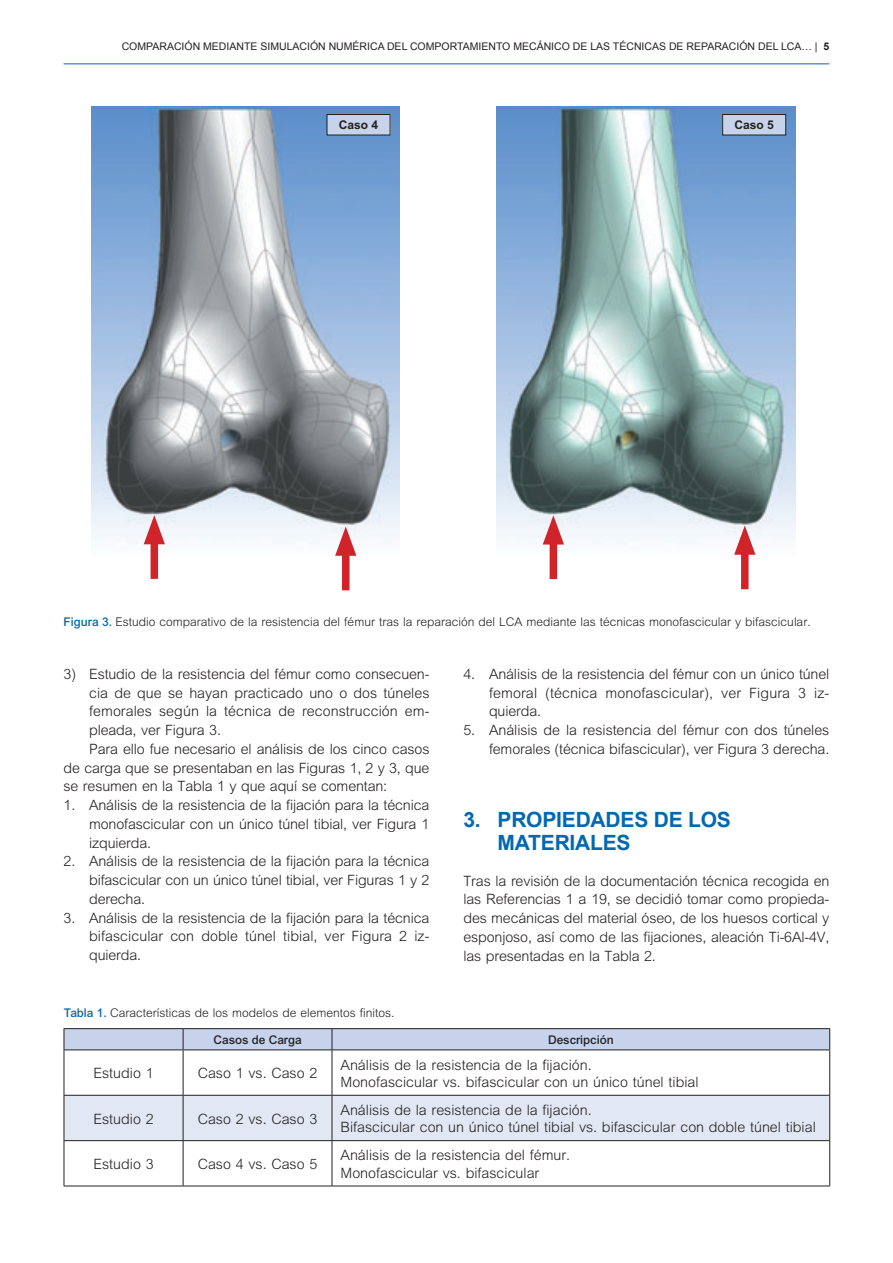
<style>
.page{position:relative;width:893px;height:1263px;background:#fff}
.page>*{position:absolute;margin:0;border:0;box-sizing:border-box;transform-origin:0 0}
.t1{font:700 21px/22.5px "Arial";letter-spacing:-.01em;color:#0168b3}
.t2{font:300 14.25px/18.8px "M Arial";color:#231f20;text-align:justify}
.t3{font:300 12px "M Arial";color:#231f20}
.t4{font:500 12px "Arial";color:#231f20}
.t5{font:700 12px "M Arial";color:#231f20}
.t6{font:10.5px "Arial";color:#231f20}
.s1{font-weight:700}
.s2{font-family:"Arial";font-weight:500;color:#0168b3}
</style>
<div class="page">
<hr style="left:64px;top:63px;width:765px;height:1px;background:#0168b3">
<img style="left:92px;top:106px;width:308px;height:453px">
<img style="left:496px;top:106px;width:299px;height:453px">
<div style="left:150px;top:532px;width:8px;height:47px;background:#d1232a"></div>
<svg style="left:144px;top:515px;width:21px;height:29px"></svg>
<div style="left:549px;top:532px;width:8px;height:47px;background:#d1232a"></div>
<svg style="left:542px;top:515px;width:22px;height:30px"></svg>
<div style="left:342px;top:544px;width:7px;height:46px;background:#d1232a"></div>
<svg style="left:335px;top:527px;width:21px;height:29px"></svg>
<div style="left:741px;top:542px;width:7px;height:47px;background:#d1232a"></div>
<svg style="left:734px;top:526px;width:21px;height:29px"></svg>
<div style="left:327px;top:115px;width:63px;height:20px;background:#c6d3eb"></div>
<div style="left:326px;top:114px;width:64px;height:21px;border:1px solid #231f20"></div>
<div style="left:722px;top:115px;width:63px;height:20px;background:#c6d3eb"></div>
<div style="left:722px;top:114px;width:64px;height:21px;border:1px solid #231f20"></div>
<div style="left:65px;top:1096px;width:764px;height:44px;background:#e1e8f4"></div>
<hr style="left:64px;top:1028px;width:119px;height:1px;background:#231f20">
<hr style="left:183px;top:1028px;width:149px;height:1px;background:#231f20">
<hr style="left:332px;top:1028px;width:498px;height:1px;background:#231f20">
<svg style="left:64px;top:1029px;width:766px;height:21px;background:#bfcce3"></svg>
<hr style="left:64px;top:1050px;width:119px;height:1px;background:#231f20">
<hr style="left:64px;top:1050px;width:1px;height:45px;background:#231f20">
<hr style="left:183px;top:1050px;width:149px;height:1px;background:#231f20">
<hr style="left:183px;top:1050px;width:1px;height:45px;background:#231f20">
<hr style="left:332px;top:1050px;width:498px;height:1px;background:#231f20">
<hr style="left:331px;top:1050px;width:1px;height:45px;background:#231f20">
<hr style="left:829px;top:1050px;width:1px;height:45px;background:#231f20">
<hr style="left:64px;top:1095px;width:119px;height:1px;background:#231f20">
<hr style="left:64px;top:1096px;width:1px;height:44px;background:#231f20">
<hr style="left:183px;top:1095px;width:149px;height:1px;background:#231f20">
<hr style="left:183px;top:1096px;width:1px;height:44px;background:#231f20">
<hr style="left:332px;top:1095px;width:498px;height:1px;background:#231f20">
<hr style="left:331px;top:1096px;width:1px;height:44px;background:#231f20">
<hr style="left:829px;top:1096px;width:1px;height:44px;background:#231f20">
<hr style="left:64px;top:1140px;width:119px;height:1px;background:#231f20">
<hr style="left:64px;top:1141px;width:1px;height:45px;background:#231f20">
<hr style="left:183px;top:1140px;width:149px;height:1px;background:#231f20">
<hr style="left:183px;top:1141px;width:1px;height:45px;background:#231f20">
<hr style="left:332px;top:1140px;width:498px;height:1px;background:#231f20">
<hr style="left:331px;top:1141px;width:1px;height:45px;background:#231f20">
<hr style="left:829px;top:1141px;width:1px;height:45px;background:#231f20">
<hr style="left:64px;top:1186px;width:766px;height:1px;background:#231f20">
<p class="t6" style="left:122px;top:41px;width:709px">COMPARACIÓN MEDIANTE SIMULACIÓN NUMÉRICA DEL COMPORTAMIENTO MECÁNICO DE LAS TÉCNICAS DE REPARACIÓN DEL LCA… | <span class="s1">5</span></p>
<p class="t5" style="left:339px;top:121px;width:41px">Caso 4</p>
<p class="t5" style="left:734px;top:121px;width:41px">Caso 5</p>
<p class="t3" style="left:64px;top:617px;width:748px"><span class="s2">Figura 3.</span> Estudio comparativo de la resistencia del fémur tras la reparación del LCA mediante las técnicas monofascicular y bifascicular.</p>
<p class="t2" style="left:64px;top:666px;width:367px">3) Estudio de la resistencia del fémur como consecuen-</p>
<p class="t2" style="left:89px;top:684px;width:342px">cia de que se hayan practicado uno o dos túneles</p>
<p class="t2" style="left:89px;top:703px;width:342px">femorales según la técnica de reconstrucción em-</p>
<p class="t2" style="left:89px;top:722px;width:133px">pleada, ver Figura 3.</p>
<p class="t2" style="left:89px;top:741px;width:342px">Para ello fue necesario el análisis de los cinco casos</p>
<p class="t2" style="left:64px;top:759px;width:367px">de carga que se presentaban en las Figuras 1, 2 y 3, que</p>
<p class="t2" style="left:64px;top:778px;width:325px">se resumen en la Tabla 1 y que aquí se comentan:</p>
<p class="t2" style="left:89px;top:797px;width:342px;text-indent:-26px">1. Análisis de la resistencia de la fijación para la técnica monofascicular con un único túnel tibial, ver Figura 1 izquierda.</p>
<p class="t2" style="left:89px;top:853px;width:342px;text-indent:-26px">2. Análisis de la resistencia de la fijación para la técnica bifascicular con un único túnel tibial, ver Figuras 1 y 2 derecha.</p>
<p class="t2" style="left:89px;top:909px;width:342px;text-indent:-26px">3. Análisis de la resistencia de la fijación para la técnica bifascicular con doble túnel tibial, ver Figura 2 iz&shy;quierda.</p>
<p class="t2" style="left:489px;top:666px;width:342px;text-indent:-26px">4. Análisis de la resistencia del fémur con un único túnel femoral (técnica monofascicular), ver Figura 3 iz&shy;quierda.</p>
<p class="t2" style="left:463px;top:722px;width:367px;text-align:right">5. Análisis de la resistencia del fémur con dos túneles femorales (técnica bifascicular), ver Figura 3 derecha.</p>
<h1 class="t1" style="left:497px;top:809px;width:235px;text-indent:-34px">3. PROPIEDADES DE LOS<br>MATERIALES</h1>
<p class="t2" style="left:463px;top:872px;width:367px">Tras la revisión de la documentación técnica recogida en las Referencias 1 a 19, se decidió tomar como propieda&shy;des mecánicas del material óseo, de los huesos cortical y esponjoso, así como de las fijaciones, aleación Ti-6Al-4V, las presentadas en la Tabla 2.</p>
<p class="t3" style="left:64px;top:1008px;width:332px"><span class="s2">Tabla 1.</span> Características de los modelos de elementos finitos.</p>
<p class="t4" style="left:213px;top:1035px;width:90px">Casos de Carga</p>
<p class="t4" style="left:548px;top:1035px;width:67px">Descripción</p>
<p class="t2" style="left:93px;top:1065px;width:62px">Estudio 1</p>
<p class="t2" style="left:198px;top:1065px;width:121px">Caso 1 vs. Caso 2</p>
<p class="t2" style="left:340px;top:1057px;width:359px;line-height:17.1px">Análisis de la resistencia de la fijación.<br>Monofascicular vs. bifascicular con un único túnel tibial</p>
<p class="t2" style="left:93px;top:1110px;width:62px">Estudio 2</p>
<p class="t2" style="left:198px;top:1110px;width:121px">Caso 2 vs. Caso 3</p>
<p class="t2" style="left:340px;top:1103px;width:477px;line-height:17.1px">Análisis de la resistencia de la fijación.<br>Bifascicular con un único túnel tibial vs. bifascicular con doble túnel tibial</p>
<p class="t2" style="left:93px;top:1156px;width:62px">Estudio 3</p>
<p class="t2" style="left:198px;top:1156px;width:121px">Caso 4 vs. Caso 5</p>
<p class="t2" style="left:340px;top:1148px;width:231px;line-height:17.1px">Análisis de la resistencia del fémur.<br>Monofascicular vs. bifascicular</p>
</div>
